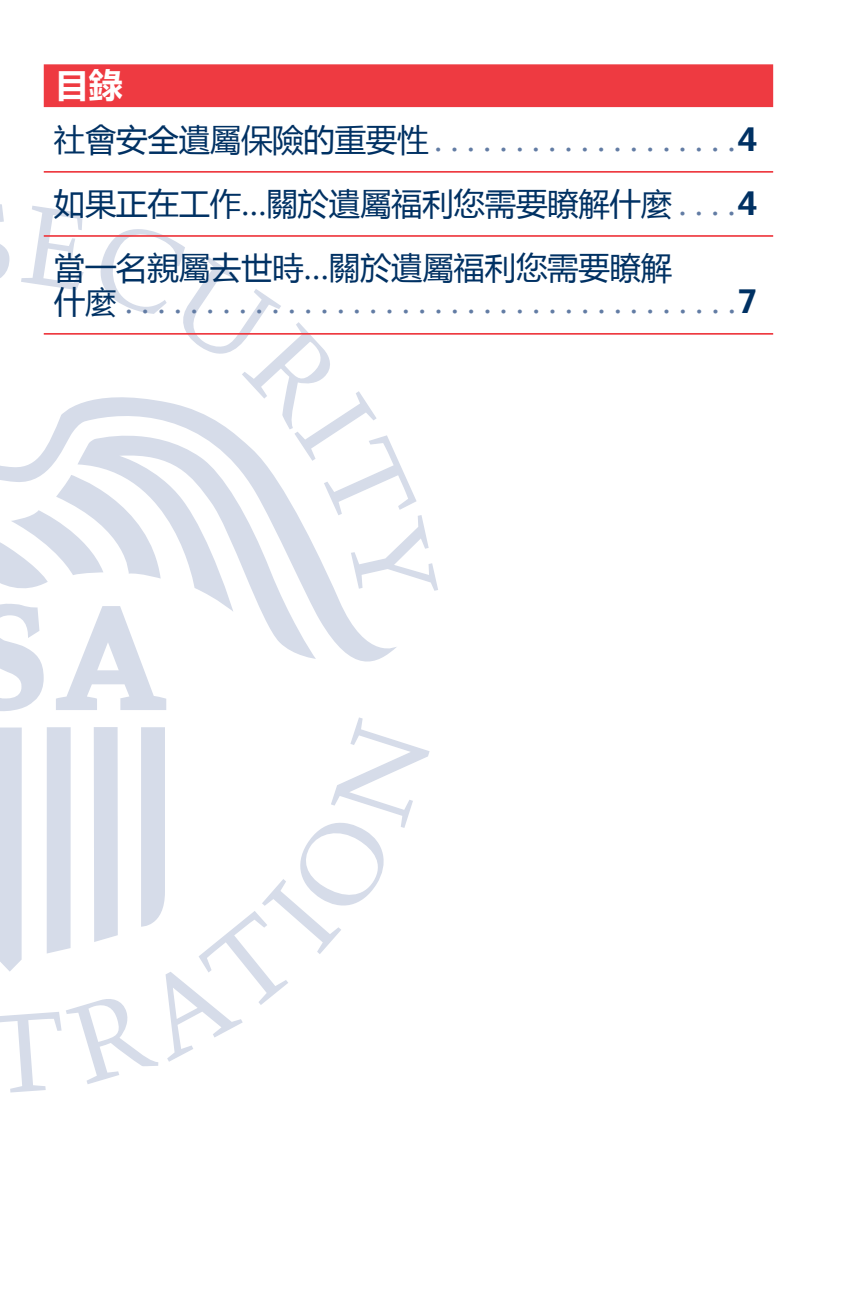
<style>
.page{position:relative;width:851px;height:1296px;background:#fff}
.page>*{position:absolute;margin:0;border:0;box-sizing:border-box;transform-origin:0 0}
.H1-CSS{font:700 33.75px "Microsoft Ya Hei";color:#fff}
.t1{font:31.5px/33.8px "Microsoft Ya Hei";letter-spacing:-.01em;color:#627ca4}
.t2{font:31.5px "Microsoft Ya Hei";letter-spacing:-.01em;color:#003163}
.s1{color:#003163}
.s2{font-weight:700;color:#003163}
.s3{color:#627ca4}
.s4{font-weight:700}
</style>
<div class="page">
<svg style="left:201px;top:591px;width:195px;height:71px"></svg>
<svg style="left:0;top:204px;width:438px;height:387px"></svg>
<svg style="left:0;top:717px;width:429px;height:376px"></svg>
<svg style="left:0;top:603px;width:44px;height:108px"></svg>
<svg style="left:56px;top:606px;width:110px;height:104px"></svg>
<div style="left:44px;top:64px;width:729px;height:43px;background:#ee3a41"></div>
<hr style="left:44px;top:171px;width:729px;height:2px;background:#ee3a41">
<hr style="left:44px;top:235px;width:729px;height:2px;background:#ee3a41">
<hr style="left:44px;top:333px;width:729px;height:2px;background:#ee3a41">
<h1 class="H1-CSS" style="left:55px;top:61px;width:69px">目錄</h1>
<p class="t1" style="left:54px;top:122px;width:705px"><span class="s1">社會安全遺屬保險的重要性</span> . . . . . . . . . . . . . . . . . . <span class="s2">4</span></p>
<p class="t2" style="left:54px;top:182px;width:705px">如果正在工作…關於遺屬福利您需要瞭解什麼 <span class="s3">. . .</span> <span class="s4">4</span></p>
<p class="t1" style="left:54px;top:250px;width:705px"><span class="s1">當一名親屬去世時…關於遺屬福利您需要瞭解<br>什麼</span> . . . . . . . . . . . . . . . . . . . . . . . . . . . . . . . . . . . . . <span class="s2">7</span></p>
</div>
